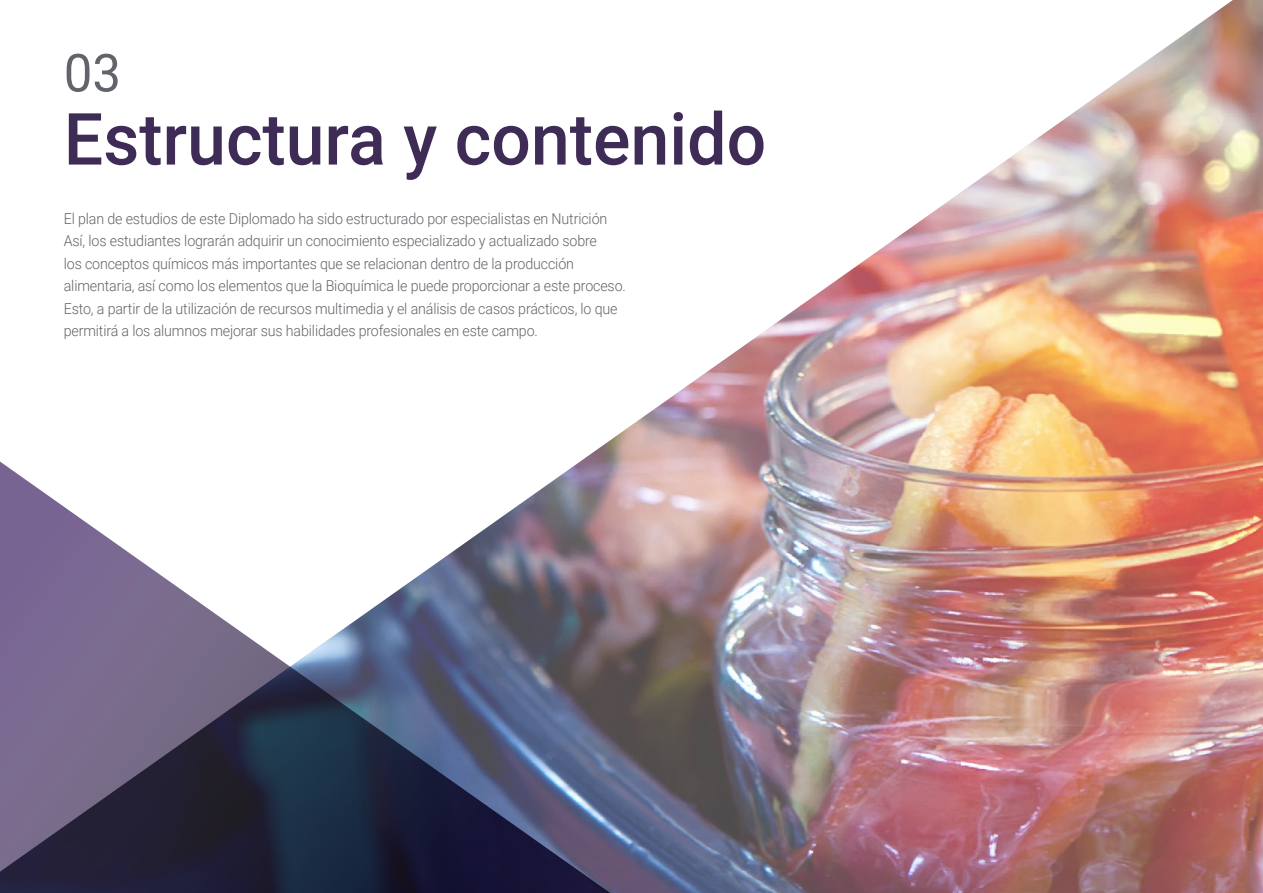
<style>
.page{position:relative;width:1263px;height:893px;background:#fff}
.page>*{position:absolute;margin:0;border:0;box-sizing:border-box;transform-origin:0 0}
.t1{font:500 72px "Roboto";color:#3e2b56}
.t2{font:52.5px "Roboto";color:#61646a}
.t3{font:300 15px/22.5px "Roboto";letter-spacing:-.01em;color:#61646a;scale:.95 1}
</style>
<div class="page">
<img style="left:602px;top:0;width:661px;height:893px">
<svg style="left:0;top:446px;width:640px;height:447px"></svg>
<h2 class="t2" style="left:64px;top:36px;width:59px">03</h2>
<h1 class="t1" style="left:64px;top:89px;width:704px">Estructura y contenido</h1>
<p class="t3" style="left:64px;top:207px;width:593px">El plan de estudios de este Diplomado ha sido estructurado por especialistas en Nutrición Así, los estudiantes lograrán adquirir un conocimiento especializado y actualizado sobre<br>los conceptos químicos más importantes que se relacionan dentro de la producción alimentaria, así como los elementos que la Bioquímica le puede proporcionar a este proceso.<br>Esto, a partir de la utilización de recursos multimedia y el análisis de casos prácticos, lo que permitirá a los alumnos mejorar sus habilidades profesionales en este campo.</p>
</div>
